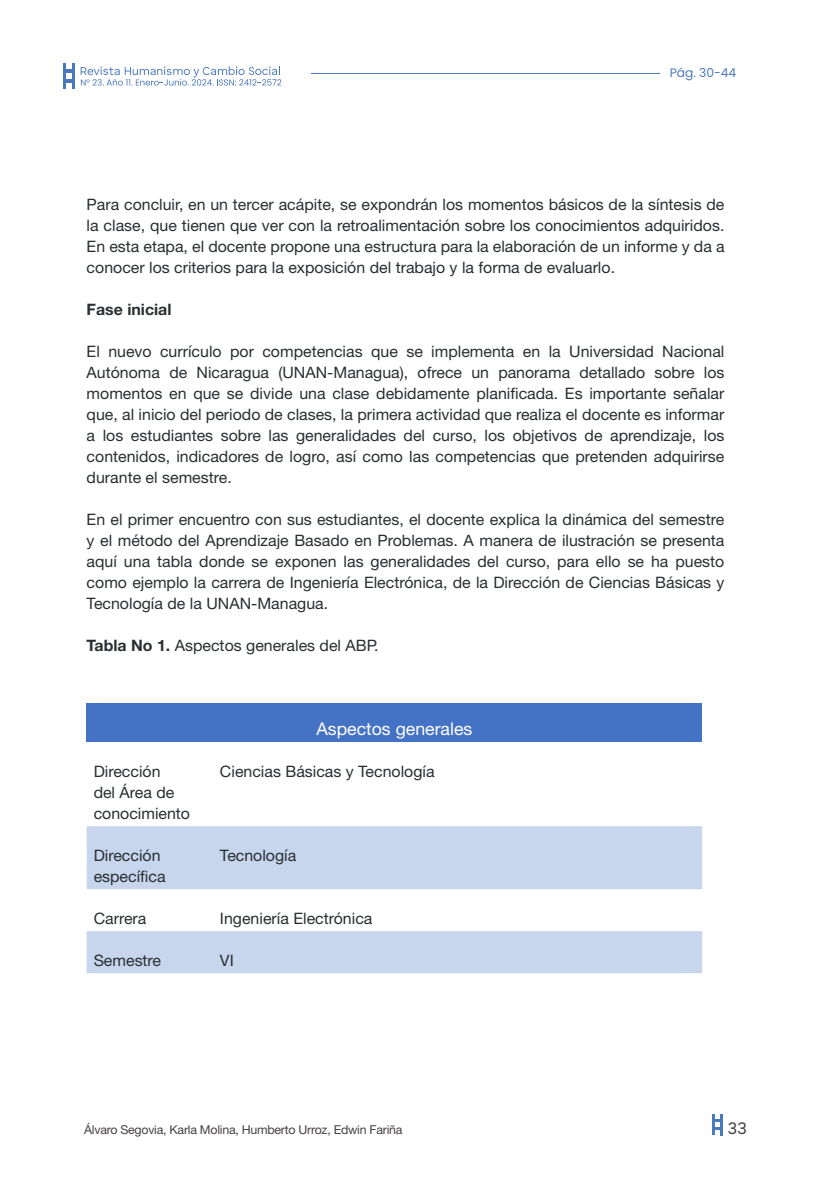
<style>
.page{position:relative;width:819px;height:1191px;background:#fff}
.page>*{position:absolute;margin:0;border:0;box-sizing:border-box;transform-origin:0 0}
.Contenido{font:17.5px "Helvetica Neue LT Std";color:#fff}
.t1{font:17.5px "Human Sans";color:#3d3d3e}
.Contenido-2{font:15.75px/21px "Helvetica Neue LT Std";color:#2a2e30;text-align:justify}
.Contenido-3{font:700 15.75px "Helvetica Neue LT Std";color:#2a2e30}
.t2{font:12.25px "Helvetica Neue LT Std";letter-spacing:-.02em;color:#474043}
.t3{font:12.25px "Poppins";color:#4a79be}
.s1{font-weight:700}
</style>
<div class="page">
<svg style="left:712px;top:1114px;width:10px;height:21px"></svg>
<hr style="left:311px;top:73px;width:349px;height:1px;background:#4a79be">
<svg style="left:63px;top:63px;width:12px;height:26px"></svg>
<svg style="left:81px;top:66px;width:200px;height:20px"></svg>
<div style="left:87px;top:704px;width:615px;height:38px;background:#4472c4"></div>
<svg style="left:87px;top:826px;width:615px;height:147px;fill:#c7d5ed"></svg>
<p class="t3" style="left:669px;top:66px;width:68px">Pág. 30-44</p>
<p class="Contenido-2" style="left:87px;top:194px;width:639px">Para concluir, en un tercer acápite, se expondrán los momentos básicos de la síntesis de la clase, que tienen que ver con la retroalimentación sobre los conocimientos adquiridos.<br>En esta etapa, el docente propone una estructura para la elaboración de un informe y da a conocer los criterios para la exposición del trabajo y la forma de evaluarlo.</p>
<p class="Contenido-3" style="left:87px;top:300px;width:86px">Fase inicial</p>
<p class="Contenido-2" style="left:87px;top:341px;width:639px">El nuevo currículo por competencias que se implementa en la Universidad Nacional Autónoma de Nicaragua (UNAN-Managua), ofrece un panorama detallado sobre los momentos en que se divide una clase debidamente planificada. Es importante señalar que, al inicio del periodo de clases, la primera actividad que realiza el docente es informar a los estudiantes sobre las generalidades del curso, los objetivos de aprendizaje, los contenidos, indicadores de logro, así como las competencias que pretenden adquirirse durante el semestre.</p>
<p class="Contenido-2" style="left:87px;top:509px;width:639px">En el primer encuentro con sus estudiantes, el docente explica la dinámica del semestre y el método del Aprendizaje Basado en Problemas. A manera de ilustración se presenta aquí una tabla donde se exponen las generalidades del curso, para ello se ha puesto como ejemplo la carrera de Ingeniería Electrónica, de la Dirección de Ciencias Básicas y Tecnología de la UNAN-Managua.</p>
<p class="Contenido-2" style="left:87px;top:635px;width:293px"><span class="s1">Tabla No 1.</span> Aspectos generales del ABP.</p>
<p class="Contenido" style="left:316px;top:718px;width:157px">Aspectos generales</p>
<p class="Contenido-2" style="left:94px;top:761px;width:98px;text-align:left">Dirección<br>del Área de conocimiento</p>
<p class="Contenido-2" style="left:220px;top:761px;width:216px">Ciencias Básicas y Tecnología</p>
<p class="Contenido-2" style="left:94px;top:845px;width:73px">Dirección específica</p>
<p class="Contenido-2" style="left:220px;top:845px;width:78px">Tecnología</p>
<p class="Contenido-2" style="left:94px;top:908px;width:54px">Carrera</p>
<p class="Contenido-2" style="left:220px;top:908px;width:154px">Ingeniería Electrónica</p>
<p class="Contenido-2" style="left:94px;top:950px;width:69px">Semestre</p>
<p class="Contenido-2" style="left:220px;top:950px;width:15px">VI</p>
<p class="t2" style="left:84px;top:1122px;width:320px">Álvaro Segovia, Karla Molina, Humberto Urroz, Edwin Fariña</p>
<p class="t1" style="left:727px;top:1118px;width:21px">33</p>
</div>
